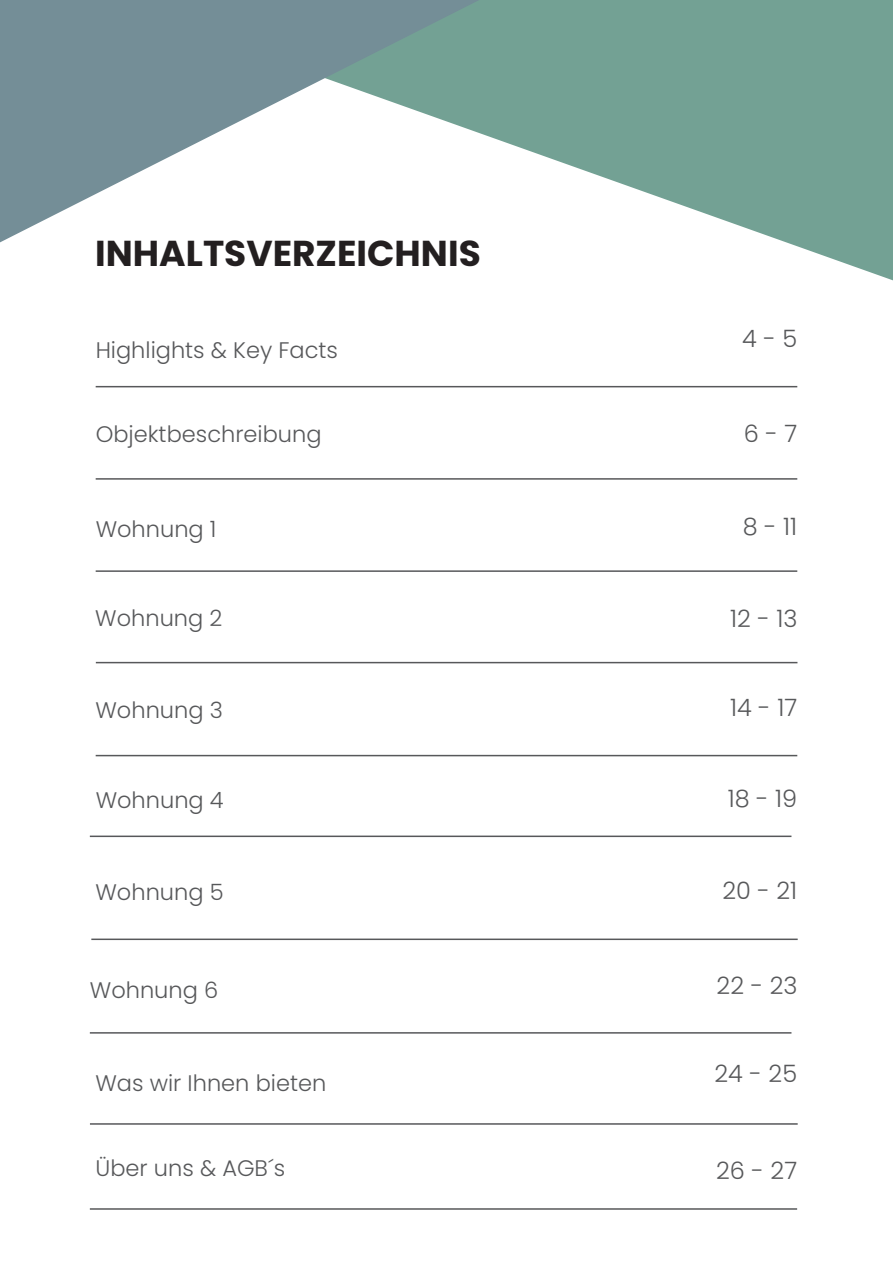
<style>
.page{position:relative;width:893px;height:1263px;background:#fff}
.page>*{position:absolute;margin:0;border:0;box-sizing:border-box;transform-origin:0 0}
.t1{font:700 36px "Poppins";color:#231f20}
.t2{font:300 24px "Poppins";color:#57585a}
.t3{font:300 22.5px "Poppins";color:#57585a}
</style>
<div class="page">
<svg style="left:479px;top:0;width:414px;height:280px;fill:#73a194"></svg>
<svg style="left:0;top:0;width:479px;height:242px;fill:#749697"></svg>
<hr style="left:96px;top:386px;width:701px;height:1px;background:#57585a">
<hr style="left:96px;top:478px;width:701px;height:2px;background:#57585a">
<hr style="left:96px;top:570px;width:701px;height:2px;background:#57585a">
<hr style="left:96px;top:755px;width:701px;height:1px;background:#57585a">
<hr style="left:96px;top:662px;width:701px;height:1px;background:#57585a">
<hr style="left:91px;top:938px;width:707px;height:2px;background:#57585a">
<hr style="left:90px;top:1123px;width:708px;height:2px;background:#57585a">
<hr style="left:90px;top:1208px;width:707px;height:2px;background:#57585a">
<hr style="left:90px;top:835px;width:701px;height:2px;background:#57585a">
<hr style="left:90px;top:1032px;width:701px;height:2px;background:#57585a">
<p class="t1" style="left:95px;top:232px;width:387px">INHALTSVERZEICHNIS</p>
<p class="t3" style="left:96px;top:337px;width:244px">Highlights &amp; Key Facts</p>
<p class="t2" style="left:742px;top:325px;width:57px">4 - 5</p>
<p class="t3" style="left:96px;top:421px;width:227px">Objektbeschreibung</p>
<p class="t2" style="left:744px;top:420px;width:55px">6 - 7</p>
<p class="t3" style="left:96px;top:516px;width:122px">Wohnung 1</p>
<p class="t2" style="left:743px;top:512px;width:56px">8 - 11</p>
<p class="t3" style="left:95px;top:605px;width:129px">Wohnung 2</p>
<p class="t2" style="left:730px;top:604px;width:69px">12 - 13</p>
<p class="t3" style="left:96px;top:697px;width:129px">Wohnung 3</p>
<p class="t2" style="left:730px;top:694px;width:69px">14 - 17</p>
<p class="t3" style="left:96px;top:787px;width:130px">Wohnung 4</p>
<p class="t2" style="left:728px;top:785px;width:71px">18 - 19</p>
<p class="t3" style="left:96px;top:879px;width:130px">Wohnung 5</p>
<p class="t2" style="left:722px;top:877px;width:76px">20 - 21</p>
<p class="t3" style="left:90px;top:977px;width:130px">Wohnung 6</p>
<p class="t2" style="left:717px;top:972px;width:82px">22 - 23</p>
<p class="t3" style="left:96px;top:1070px;width:232px">Was wir Ihnen bieten</p>
<p class="t2" style="left:714px;top:1060px;width:84px">24 - 25</p>
<p class="t3" style="left:96px;top:1154px;width:191px">Über uns &amp; AGB´s</p>
<p class="t2" style="left:716px;top:1157px;width:82px">26 - 27</p>
</div>
